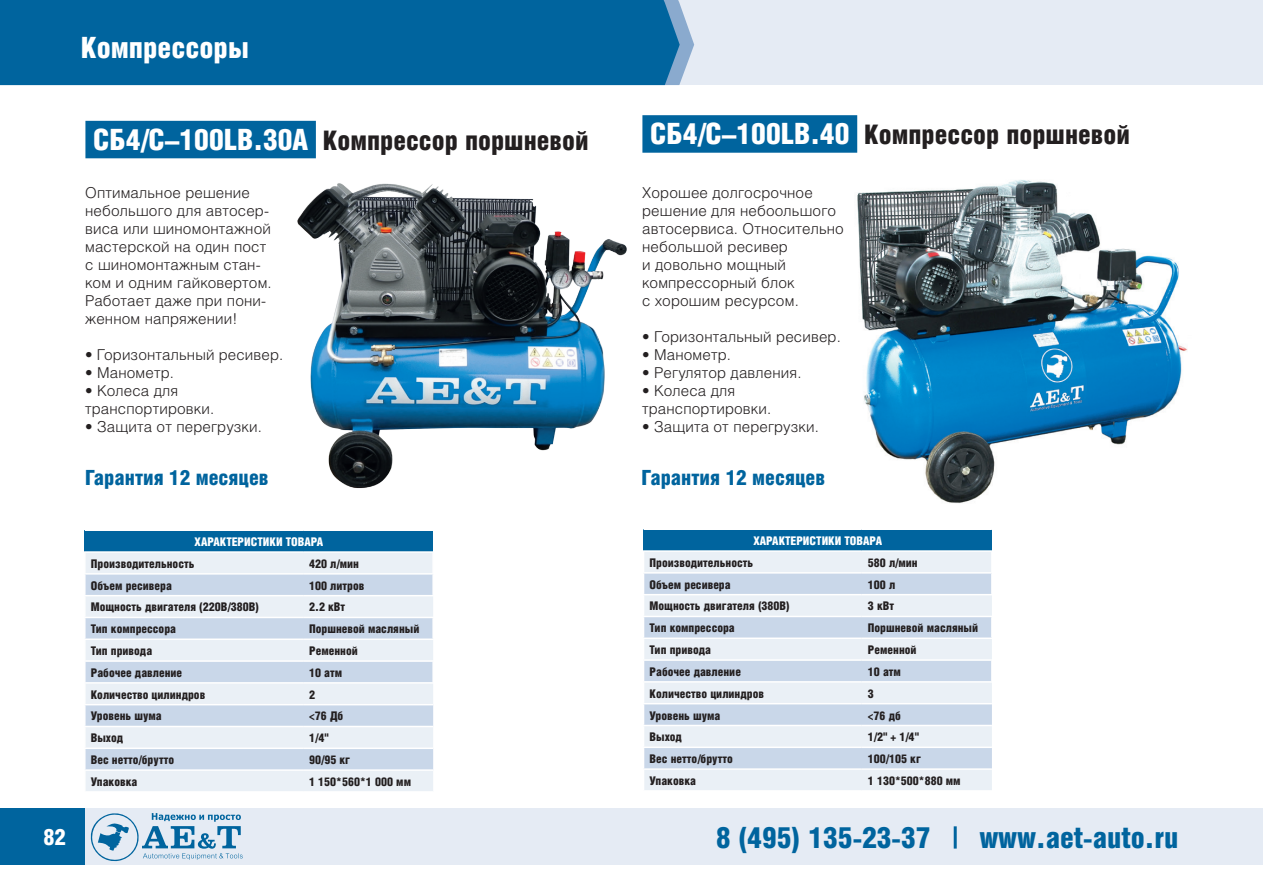
<style>
.page{position:relative;width:1263px;height:893px;background:#fff}
.page>*{position:absolute;margin:0;border:0;box-sizing:border-box;transform-origin:0 0}
.синий_заголовок{font:900 29.4px "Helios Cond";color:#00649e}
.t1{font:900 29.4px "Helios Cond";color:#fff}
.синий_заголовок-2{font:900 27px "Helios Cond";color:#231f20}
.синий_заголовок-3{font:900 22.5px "Helios Cond";color:#fff}
.t2{font:900 21px "Helios Cond";color:#00649e}
.t3{font:300 15px/18px "Helios";letter-spacing:.01em;color:#231f20}
.t4{font:900 12px "Helios Cond";color:#231f20}
.синий_заголовок-4{font:900 12px "Helios Cond";color:#fff}
.s1{font-size:29.4px;color:#fff}
</style>
<div class="page">
<div style="left:81px;top:808px;width:1182px;height:56px;background:#e5ebf4"></div>
<div style="left:0;top:808px;width:85px;height:56px;background:#00649e"></div>
<hr style="left:954px;top:826px;width:3px;height:23px;background:#00649e">
<svg style="left:90px;top:813px;width:153px;height:49px"></svg>
<div style="left:0;top:0;width:1263px;height:85px;background:#e5ebf4"></div>
<svg style="left:680px;top:5px;width:14px;height:78px"></svg>
<div style="left:0;top:0;width:680px;height:85px;background:#00649e"></div>
<img style="left:297px;top:183px;width:330px;height:305px">
<img style="left:857px;top:180px;width:331px;height:323px">
<div style="left:85px;top:121px;width:231px;height:37px;background:#00649e"></div>
<div style="left:642px;top:115px;width:215px;height:38px;background:#00649e"></div>
<div style="left:85px;top:530px;width:348px;height:22px;background:#00649e"></div>
<div style="left:86px;top:553px;width:347px;height:238px;background:#eaf0f6"></div>
<svg style="left:86px;top:575px;width:347px;height:194px;background:#d8e2ee"></svg>
<hr style="left:303px;top:551px;width:131px;height:2px;background:#fff">
<hr style="left:432px;top:553px;width:2px;height:20px;background:#fff">
<hr style="left:84px;top:573px;width:219px;height:2px;background:#fff">
<hr style="left:303px;top:573px;width:131px;height:2px;background:#fff">
<hr style="left:432px;top:575px;width:2px;height:20px;background:#fff">
<hr style="left:432px;top:618px;width:2px;height:20px;background:#fff">
<hr style="left:432px;top:662px;width:2px;height:20px;background:#fff">
<hr style="left:85px;top:529px;width:218px;height:2px;background:#fff">
<hr style="left:303px;top:529px;width:130px;height:2px;background:#fff">
<hr style="left:84px;top:551px;width:219px;height:2px;background:#fff">
<hr style="left:84px;top:595px;width:219px;height:1px;background:#fff">
<hr style="left:303px;top:595px;width:131px;height:1px;background:#fff">
<hr style="left:84px;top:617px;width:219px;height:1px;background:#fff">
<hr style="left:303px;top:617px;width:131px;height:1px;background:#fff">
<hr style="left:84px;top:638px;width:219px;height:2px;background:#fff">
<hr style="left:303px;top:638px;width:131px;height:2px;background:#fff">
<hr style="left:84px;top:660px;width:219px;height:2px;background:#fff">
<hr style="left:303px;top:660px;width:131px;height:2px;background:#fff">
<hr style="left:84px;top:682px;width:219px;height:2px;background:#fff">
<hr style="left:303px;top:682px;width:131px;height:2px;background:#fff">
<hr style="left:84px;top:704px;width:219px;height:1px;background:#fff">
<hr style="left:303px;top:704px;width:130px;height:1px;background:#fff">
<hr style="left:84px;top:726px;width:219px;height:1px;background:#fff">
<hr style="left:303px;top:726px;width:130px;height:1px;background:#fff">
<hr style="left:84px;top:747px;width:219px;height:2px;background:#fff">
<hr style="left:303px;top:747px;width:130px;height:2px;background:#fff">
<hr style="left:84px;top:769px;width:219px;height:2px;background:#fff">
<hr style="left:303px;top:769px;width:130px;height:2px;background:#fff">
<div style="left:643px;top:529px;width:349px;height:22px;background:#00649e"></div>
<div style="left:644px;top:552px;width:348px;height:238px;background:#eaf0f6"></div>
<svg style="left:644px;top:574px;width:348px;height:194px;background:#d8e2ee"></svg>
<hr style="left:862px;top:550px;width:131px;height:2px;background:#fff">
<hr style="left:991px;top:552px;width:2px;height:20px;background:#fff">
<hr style="left:643px;top:572px;width:219px;height:2px;background:#fff">
<hr style="left:862px;top:572px;width:131px;height:2px;background:#fff">
<hr style="left:991px;top:574px;width:2px;height:20px;background:#fff">
<hr style="left:991px;top:617px;width:2px;height:20px;background:#fff">
<hr style="left:991px;top:661px;width:2px;height:20px;background:#fff">
<hr style="left:643px;top:528px;width:219px;height:2px;background:#fff">
<hr style="left:862px;top:528px;width:130px;height:2px;background:#fff">
<hr style="left:643px;top:550px;width:219px;height:2px;background:#fff">
<hr style="left:643px;top:594px;width:219px;height:1px;background:#fff">
<hr style="left:862px;top:594px;width:131px;height:1px;background:#fff">
<hr style="left:643px;top:616px;width:219px;height:1px;background:#fff">
<hr style="left:862px;top:616px;width:131px;height:1px;background:#fff">
<hr style="left:643px;top:637px;width:219px;height:2px;background:#fff">
<hr style="left:862px;top:637px;width:131px;height:2px;background:#fff">
<hr style="left:643px;top:659px;width:219px;height:2px;background:#fff">
<hr style="left:862px;top:659px;width:131px;height:2px;background:#fff">
<hr style="left:643px;top:681px;width:219px;height:2px;background:#fff">
<hr style="left:862px;top:681px;width:131px;height:2px;background:#fff">
<hr style="left:643px;top:703px;width:219px;height:1px;background:#fff">
<hr style="left:862px;top:703px;width:130px;height:1px;background:#fff">
<hr style="left:643px;top:725px;width:219px;height:1px;background:#fff">
<hr style="left:862px;top:725px;width:130px;height:1px;background:#fff">
<hr style="left:643px;top:746px;width:219px;height:2px;background:#fff">
<hr style="left:862px;top:746px;width:130px;height:2px;background:#fff">
<hr style="left:643px;top:768px;width:219px;height:2px;background:#fff">
<hr style="left:862px;top:768px;width:130px;height:2px;background:#fff">
<h1 class="t1" style="left:81px;top:31px;width:170px">Компрессоры</h1>
<p class="синий_заголовок-3" style="left:43px;top:824px;width:24px">82</p>
<p class="синий_заголовок-2" style="left:93px;top:125px;width:497px"><span class="s1">СБ4/С–100LB.30A</span> Компрессор поршневой</p>
<p class="синий_заголовок-2" style="left:650px;top:119px;width:481px"><span class="s1">СБ4/С–100LB.40</span> Компрессор поршневой</p>
<p class="t3" style="left:85px;top:183px;width:188px">Оптимальное решение небольшого для автосер&shy;виса или шиномонтажной мастерской на один пост с шиномонтажным стан&shy;ком и одним гайковертом.<br>Работает даже при пони&shy;женном напряжении!</p>
<p class="t3" style="left:85px;top:345px;width:200px">• Горизонтальный ресивер.</p>
<p class="t3" style="left:85px;top:363px;width:90px">• Манометр.</p>
<p class="t3" style="left:85px;top:381px;width:131px">• Колеса для транспортировки.</p>
<p class="t3" style="left:85px;top:417px;width:178px">• Защита от перегрузки.</p>
<p class="t3" style="left:642px;top:183px;width:203px">Хорошее долгосрочное решение для небоольшого автосервиса. Относительно небольшой ресивер<br>и довольно мощный компрессорный блок<br>с хорошим ресурсом.</p>
<p class="t3" style="left:642px;top:327px;width:200px">• Горизонтальный ресивер.</p>
<p class="t3" style="left:642px;top:345px;width:90px">• Манометр.</p>
<p class="t3" style="left:642px;top:363px;width:161px">• Регулятор давления.</p>
<p class="t3" style="left:642px;top:381px;width:131px">• Колеса для транспортировки.</p>
<p class="t3" style="left:642px;top:417px;width:178px">• Защита от перегрузки.</p>
<p class="t2" style="left:85px;top:466px;width:185px">Гарантия 12 месяцев</p>
<p class="t2" style="left:642px;top:465px;width:185px">Гарантия 12 месяцев</p>
<p class="синий_заголовок-4" style="left:195px;top:535px;width:130px">ХАРАКТЕРИСТИКИ ТОВАРА</p>
<p class="t4" style="left:91px;top:557px;width:105px">Производительность</p>
<p class="t4" style="left:309px;top:557px;width:51px">420 л/мин</p>
<p class="t4" style="left:91px;top:578px;width:83px">Объем ресивера</p>
<p class="t4" style="left:309px;top:578px;width:57px">100 литров</p>
<p class="t4" style="left:91px;top:600px;width:170px">Мощность двигателя (220В/380В)</p>
<p class="t4" style="left:309px;top:600px;width:38px">2.2 кВт</p>
<p class="t4" style="left:91px;top:622px;width:87px">Тип компрессора</p>
<p class="t4" style="left:309px;top:622px;width:112px">Поршневой масляный</p>
<p class="t4" style="left:91px;top:644px;width:63px">Тип привода</p>
<p class="t4" style="left:309px;top:644px;width:50px">Ременной</p>
<p class="t4" style="left:91px;top:666px;width:93px">Рабочее давление</p>
<p class="t4" style="left:309px;top:666px;width:35px">10 атм</p>
<p class="t4" style="left:91px;top:687px;width:116px">Количество цилиндров</p>
<p class="t4" style="left:309px;top:687px;width:8px">2</p>
<p class="t4" style="left:91px;top:709px;width:72px">Уровень шума</p>
<p class="t4" style="left:309px;top:709px;width:36px">&lt;76 Дб</p>
<p class="t4" style="left:91px;top:731px;width:34px">Выход</p>
<p class="t4" style="left:309px;top:731px;width:21px">1/4"</p>
<p class="t4" style="left:91px;top:753px;width:85px">Вес нетто/брутто</p>
<p class="t4" style="left:309px;top:753px;width:43px">90/95 кг</p>
<p class="t4" style="left:91px;top:775px;width:48px">Упаковка</p>
<p class="t4" style="left:309px;top:775px;width:104px">1 150*560*1 000 мм</p>
<p class="синий_заголовок-4" style="left:753px;top:534px;width:130px">ХАРАКТЕРИСТИКИ ТОВАРА</p>
<p class="t4" style="left:649px;top:556px;width:105px">Производительность</p>
<p class="t4" style="left:868px;top:556px;width:51px">580 л/мин</p>
<p class="t4" style="left:649px;top:577px;width:83px">Объем ресивера</p>
<p class="t4" style="left:868px;top:577px;width:29px">100 л</p>
<p class="t4" style="left:649px;top:599px;width:142px">Мощность двигателя (380В)</p>
<p class="t4" style="left:868px;top:599px;width:28px">3 кВт</p>
<p class="t4" style="left:649px;top:621px;width:87px">Тип компрессора</p>
<p class="t4" style="left:868px;top:621px;width:112px">Поршневой масляный</p>
<p class="t4" style="left:649px;top:643px;width:63px">Тип привода</p>
<p class="t4" style="left:868px;top:643px;width:50px">Ременной</p>
<p class="t4" style="left:649px;top:665px;width:93px">Рабочее давление</p>
<p class="t4" style="left:868px;top:665px;width:35px">10 атм</p>
<p class="t4" style="left:649px;top:687px;width:116px">Количество цилиндров</p>
<p class="t4" style="left:868px;top:687px;width:8px">3</p>
<p class="t4" style="left:649px;top:708px;width:72px">Уровень шума</p>
<p class="t4" style="left:868px;top:708px;width:35px">&lt;76 дб</p>
<p class="t4" style="left:649px;top:730px;width:34px">Выход</p>
<p class="t4" style="left:868px;top:730px;width:53px">1/2" + 1/4"</p>
<p class="t4" style="left:649px;top:752px;width:85px">Вес нетто/брутто</p>
<p class="t4" style="left:868px;top:752px;width:55px">100/105 кг</p>
<p class="t4" style="left:649px;top:774px;width:48px">Упаковка</p>
<p class="t4" style="left:868px;top:774px;width:94px">1 130*500*880 мм</p>
<p class="синий_заголовок" style="left:716px;top:820px;width:216px">8 (495) 135-23-37</p>
<p class="синий_заголовок" style="left:980px;top:820px;width:200px">www.aet-auto.ru</p>
</div>
